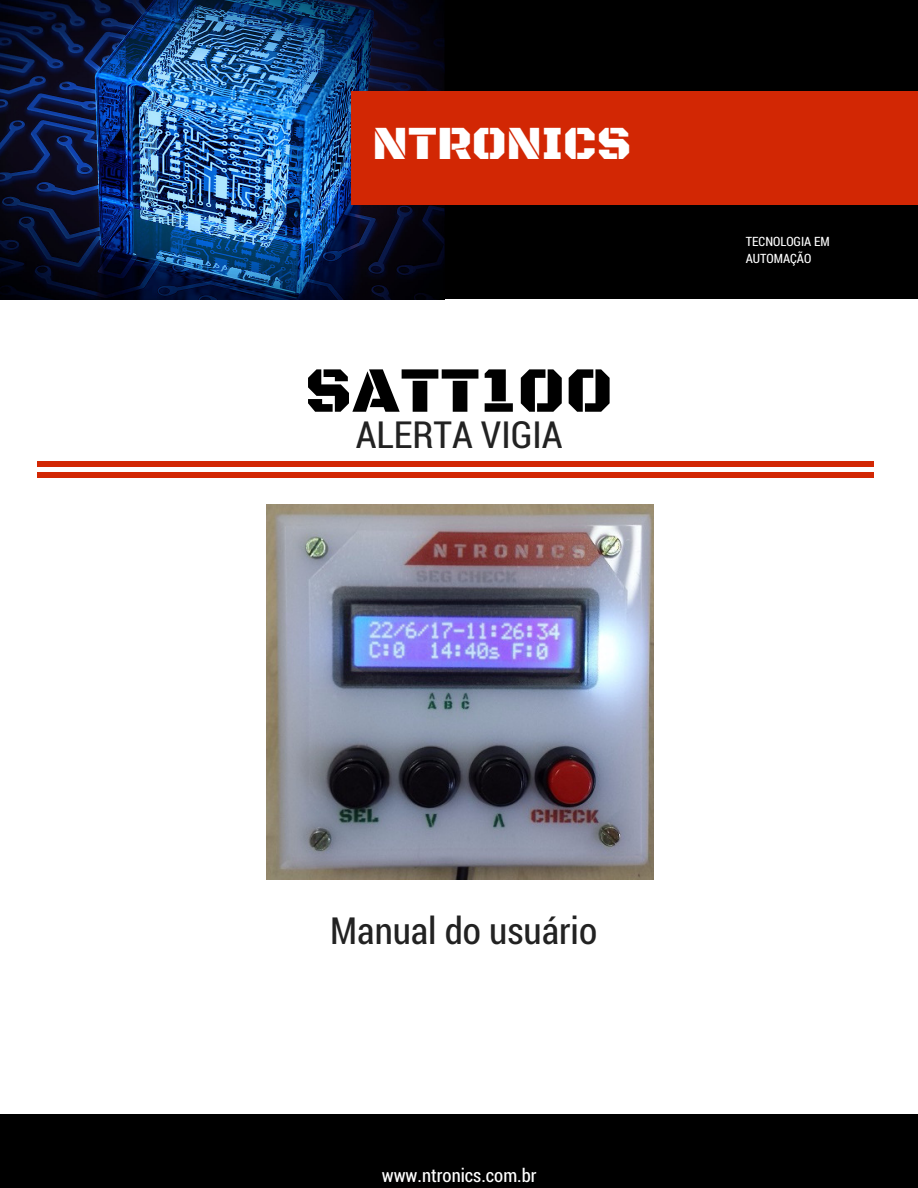
<style>
.page{position:relative;width:918px;height:1188px;background:#fff}
.page>*{position:absolute;margin:0;border:0;box-sizing:border-box;transform-origin:0 0}
.t1{font:65.4px "Black Ops One";color:#000}
.t2{font:48.15px "Black Ops One";color:#fff}
.t3{font:37.35px "Roboto Condensed";color:#222}
.t4{font:18.75px "Roboto Condensed";color:#fff}
.t5{font:12.75px/16.8px "Roboto Condensed";color:#fff}
</style>
<div class="page">
<div style="left:444px;top:0;width:474px;height:299px;background:#000"></div>
<img style="left:0;top:0;width:444px;height:299px">
<div style="left:373px;top:113px;width:545px;height:71px;background:#d22704"></div>
<div style="left:351px;top:183px;width:23px;height:22px;background:#d22704"></div>
<div style="left:373px;top:183px;width:545px;height:22px;background:#d22704"></div>
<div style="left:373px;top:91px;width:545px;height:23px;background:#d22704"></div>
<div style="left:351px;top:113px;width:23px;height:71px;background:#d22704"></div>
<div style="left:351px;top:91px;width:23px;height:23px;background:#d22704"></div>
<div style="left:0;top:1115px;width:918px;height:73px;background:#000"></div>
<div style="left:37px;top:461px;width:837px;height:5px;background:#d22704"></div>
<div style="left:37px;top:472px;width:837px;height:6px;background:#d22704"></div>
<img style="left:266px;top:505px;width:387px;height:374px">
<p class="t2" style="left:372px;top:115px;width:261px">NTRONICS</p>
<h1 class="t1" style="left:305px;top:352px;width:310px">SATT100</h1>
<p class="t3" style="left:356px;top:409px;width:208px">ALERTA VIGIA</p>
<p class="t5" style="left:746px;top:233px;width:85px">TECNOLOGIA EM<br>AUTOMAÇÃO</p>
<p class="t3" style="left:330px;top:905px;width:268px">Manual do usuário</p>
<p class="t4" style="left:382px;top:1163px;width:156px">www.ntronics.com.br</p>
</div>
